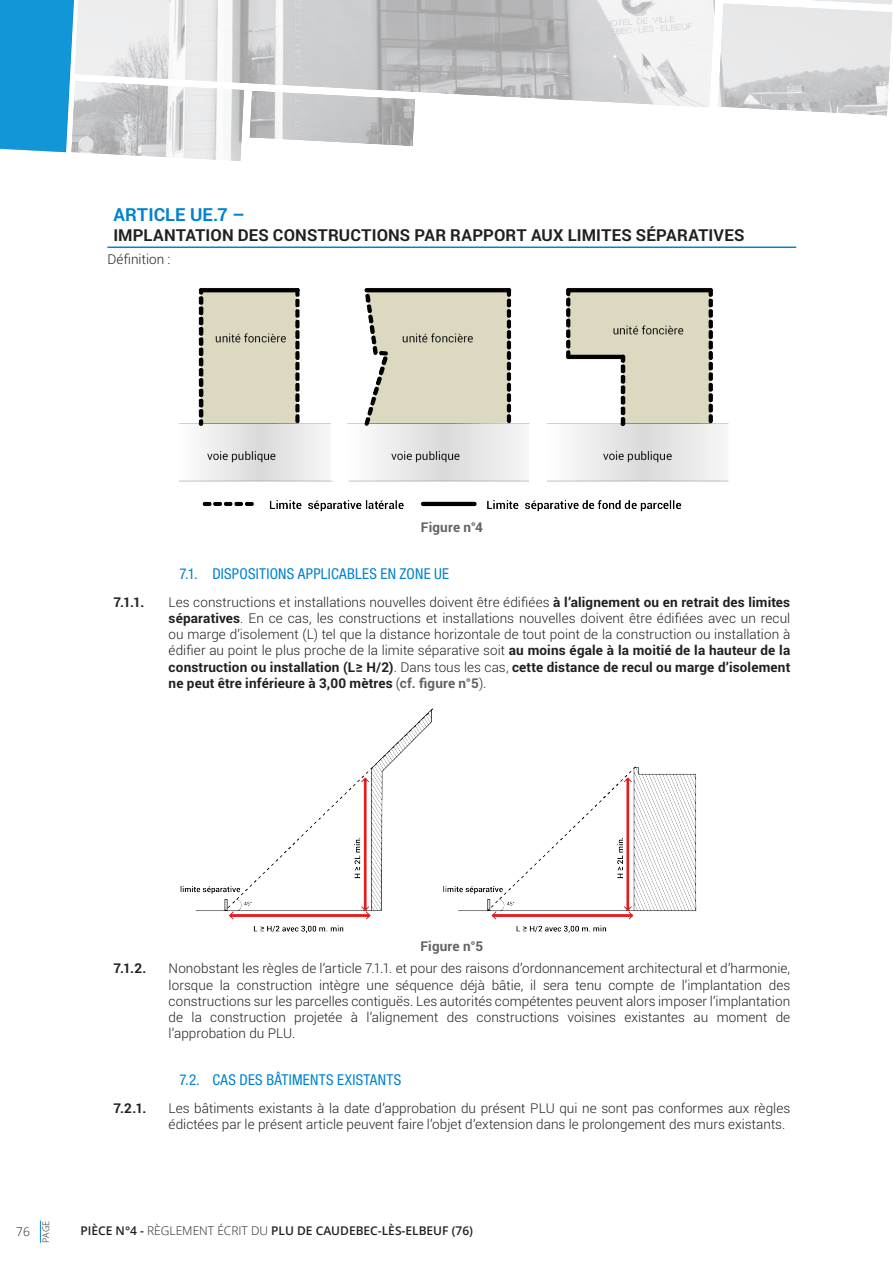
<style>
.page{position:relative;width:893px;height:1263px;background:#fff}
.page>*{position:absolute;margin:0;border:0;box-sizing:border-box;transform-origin:0 0}
.MEP_CORPS_DE_TEXTE{font:700 18px "Roboto";letter-spacing:.005em;color:#0083ce}
.MEP_CORPS_DE_TEXTE-2{font:700 16.5px "Roboto";letter-spacing:.005em;color:#231f20}
.MEP_TITRE_X_X{font:condensed 15px "Helvetica Neue LT Std";letter-spacing:.02em;color:#0083ce}
.MEP_CORPS_DE_TEXTE-3{font:300 13.5px/16.2px "Roboto";letter-spacing:.005em;color:#231f20;text-align:justify}
.MEP_CORPS_DE_TEXTE-4{font:700 13.5px "Roboto";letter-spacing:.015em;color:#636366}
.MEP_CORPS_DE_TEXTE-5{font:700 13.5px "Roboto";color:#231f20}
.t1{font:600 12px "Open Sans";color:#231f20}
.t2{font:300 12px "Open Sans";color:#231f20}
.t3{font:300 9px "Open Sans";color:#231f20}
.s1{font-weight:700}
.s2{font-weight:700;color:#636366}
.s3{font-weight:300}
</style>
<div class="page">
<svg style="left:40px;top:1220px;width:1px;height:23px"></svg>
<hr style="left:107px;top:247px;width:689px;height:1px;background:#0083ce">
<img style="left:179px;top:288px;width:550px;height:224px">
<img style="left:180px;top:708px;width:517px;height:225px">
<img style="left:718px;top:4px;width:174px;height:111px">
<img style="left:79px;top:0;width:636px;height:107px">
<img style="left:250px;top:91px;width:165px;height:55px">
<img style="left:79px;top:81px;width:165px;height:80px">
<svg style="left:0;top:0;width:79px;height:153px;background:#2da1da"></svg>
<p class="MEP_CORPS_DE_TEXTE" style="left:113px;top:203px;width:133px">ARTICLE UE.7 –</p>
<p class="MEP_CORPS_DE_TEXTE-2" style="left:113px;top:224px;width:633px">IMPLANTATION DES CONSTRUCTIONS PAR RAPPORT AUX LIMITES SÉPARATIVES</p>
<p class="MEP_CORPS_DE_TEXTE-3" style="left:107px;top:251px;width:65px">Définition :</p>
<p class="MEP_CORPS_DE_TEXTE-4" style="left:421px;top:518px;width:64px">Figure n°4</p>
<p class="MEP_TITRE_X_X" style="left:179px;top:565px;width:271px">7.1. DISPOSITIONS APPLICABLES EN ZONE UE</p>
<p class="MEP_CORPS_DE_TEXTE-5" style="left:113px;top:593px;width:32px">7.1.1.</p>
<p class="MEP_CORPS_DE_TEXTE-3" style="left:169px;top:593px;width:623px">Les constructions et installations nouvelles doivent être édifiées <span class="s1">à l’alignement ou en retrait des limites séparatives</span>. En ce cas, les constructions et installations nouvelles doivent être édifiées avec un recul ou marge d’isolement (L) tel que la distance horizontale de tout point de la construction ou installation à édifier au point le plus proche de la limite séparative soit <span class="s1">au moins égale à la moitié de la hauteur de la construction ou installation (L≥ H/2)</span>. Dans tous les cas, <span class="s1">cette distance de recul ou marge d’isolement ne peut être inférieure à 3,00 mètres</span> (<span class="s2">cf. figure n°5</span>).</p>
<p class="MEP_CORPS_DE_TEXTE-4" style="left:420px;top:937px;width:64px">Figure n°5</p>
<p class="MEP_CORPS_DE_TEXTE-5" style="left:113px;top:959px;width:35px">7.1.2.</p>
<p class="MEP_CORPS_DE_TEXTE-3" style="left:169px;top:960px;width:623px">Nonobstant les règles de l’article 7.1.1. et pour des raisons d’ordonnancement architectural et d’harmonie, lorsque la construction intègre une séquence déjà bâtie, il sera tenu compte de l’implantation des constructions sur les parcelles contiguës. Les autorités compétentes peuvent alors imposer l’implantation de la construction projetée à l’alignement des constructions voisines existantes au moment de l’approbation du PLU.</p>
<p class="MEP_TITRE_X_X" style="left:179px;top:1071px;width:223px">7.2. CAS DES BÂTIMENTS EXISTANTS</p>
<p class="MEP_CORPS_DE_TEXTE-5" style="left:113px;top:1098px;width:35px">7.2.1.</p>
<p class="MEP_CORPS_DE_TEXTE-3" style="left:169px;top:1099px;width:623px">Les bâtiments existants à la date d’approbation du présent PLU qui ne sont pas conformes aux règles édictées par le présent article peuvent faire l’objet d’extension dans le prolongement des murs existants.</p>
<p class="t3" style="left:40px;top:1243px;width:24px;rotate:-90deg">PAGE</p>
<p class="t2" style="left:16px;top:1224px;width:15px">76</p>
<p class="t1" style="left:80px;top:1222px;width:394px">PIÈCE N°4 - <span class="s3">RÈGLEMENT ÉCRIT DU</span> PLU DE CAUDEBEC-LÈS-ELBEUF (76)</p>
</div>
